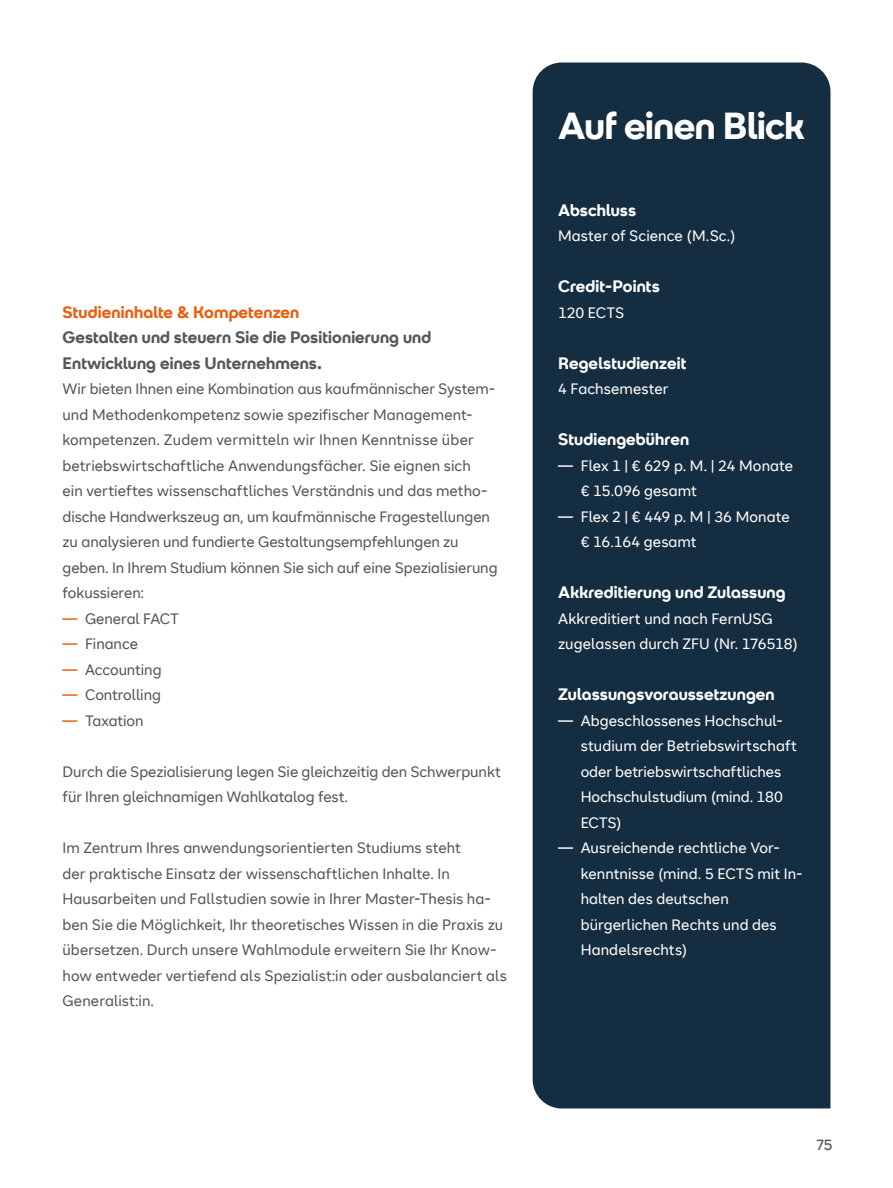
<style>
.page{position:relative;width:893px;height:1188px;background:#fff}
.page>*{position:absolute;margin:0;border:0;box-sizing:border-box;transform-origin:0 0}
.t1{font:700 37.5px "SRH Headline";letter-spacing:-.015em;color:#fff}
.t2{font:700 16.5px "SRH Headline";letter-spacing:.005em;color:#fff}
.t3{font:700 16.5px/25.5px "SRH Headline";letter-spacing:.005em;color:#575756}
.t4{font:700 16.5px "SRH Headline";letter-spacing:.005em;color:#eb5d0b}
.t5{font:15px/25.5px "SRH Text";color:#575756}
.t6{font:15px/25.5px "SRH Text";letter-spacing:.005em;color:#fff}
.t7{font:15px "SRH Headline";color:#575756}
.s1{color:#eb5d0b}
</style>
<div class="page">
<div style="left:533px;top:63px;width:297px;height:1045px;background:#152d40"></div>
<p class="t4" style="left:63px;top:302px;width:238px">Studieninhalte &amp; Kompetenzen</p>
<p class="t3" style="left:63px;top:325px;width:370px">Gestalten und steuern Sie die Positionierung und<br>Entwicklung eines Unternehmens.</p>
<p class="t5" style="left:63px;top:376px;width:437px">Wir bieten Ihnen eine Kombination aus kaufmännischer System&shy;und Methodenkompetenz sowie spezifischer Management&shy;kompetenzen. Zudem vermitteln wir Ihnen Kenntnisse über betriebswirtschaftliche Anwendungsfächer. Sie eignen sich<br>ein vertieftes wissenschaftliches Verständnis und das metho&shy;dische Handwerkszeug an, um kaufmännische Fragestellungen zu analysieren und fundierte Gestaltung sempfehlungen zu geben. In Ihrem Studium können Sie sich auf eine Spezialisierung fokussieren:</p>
<p class="t5" style="left:63px;top:606px;width:118px"><span class="s1">—</span> General FACT</p>
<p class="t5" style="left:63px;top:631px;width:77px"><span class="s1">—</span> Finance</p>
<p class="t5" style="left:63px;top:657px;width:101px"><span class="s1">—</span> Accounting</p>
<p class="t5" style="left:63px;top:682px;width:100px"><span class="s1">—</span> Controlling</p>
<p class="t5" style="left:63px;top:708px;width:83px"><span class="s1">—</span> Taxation</p>
<p class="t5" style="left:63px;top:759px;width:440px">Durch die Spezialisierung legen Sie gleichzeitig den Schwerpunkt für Ihren gleichnamigen Wahlkatalog fest.</p>
<p class="t5" style="left:63px;top:836px;width:446px">Im Zentrum Ihres anwendungsorientierten Studiums steht<br>der praktische Einsatz der wissenschaftlichen Inhalte. In Hausarbeiten und Fallstudien sowie in Ihrer Master-Thesis ha&shy;ben Sie die Möglichkeit, Ihr theoretisches Wissen in die Praxis zu übersetzen. Durch unsere Wahlmodule erweitern Sie Ihr Know&shy;how entweder vertiefend als Spezialist:in oder ausbalanciert als Generalist:in.</p>
<h1 class="t1" style="left:558px;top:104px;width:248px">Auf einen Blick</h1>
<p class="t2" style="left:558px;top:200px;width:80px">Abschluss</p>
<p class="t6" style="left:558px;top:223px;width:179px">Master of Science (M.Sc.)</p>
<p class="t2" style="left:558px;top:277px;width:103px">Credit-Points</p>
<p class="t6" style="left:558px;top:300px;width:68px">120 ECTS</p>
<p class="t2" style="left:558px;top:353px;width:130px">Regelstudienzeit</p>
<p class="t6" style="left:558px;top:376px;width:112px">4 Fachsemester</p>
<p class="t2" style="left:558px;top:430px;width:133px">Studiengebühren</p>
<p class="t6" style="left:581px;top:453px;width:214px;text-indent:-22px">— Flex 1 | € 629 p. M. | 24 Monate € 15.096 gesamt</p>
<p class="t6" style="left:581px;top:504px;width:211px;text-indent:-22px">— Flex 2 | € 449 p. M | 36 Monate € 16.164 gesamt</p>
<p class="t2" style="left:558px;top:583px;width:229px">Akkreditierung und Zulassung</p>
<p class="t6" style="left:558px;top:606px;width:241px">Akkreditiert und nach FernUSG zugelassen durch ZFU (Nr. 176518)</p>
<p class="t2" style="left:558px;top:685px;width:218px">Zulassungsvoraussetzungen</p>
<p class="t6" style="left:581px;top:708px;width:218px;text-indent:-22px">— Abgeschlossenes Hochschul&shy;studium der Betriebswirtschaft oder betriebswirtschaftliches<br>Hochschulstudium (mind. 180<br>ECTS)</p>
<p class="t6" style="left:581px;top:836px;width:224px;text-indent:-22px">— Ausreichende rechtliche Vor&shy;kenntnisse (mind. 5 ECTS mit In&shy;halten des deutschen bürgerlichen Rechts und des<br>Handelsrechts)</p>
<p class="t7" style="left:816px;top:1137px;width:18px">75</p>
</div>
